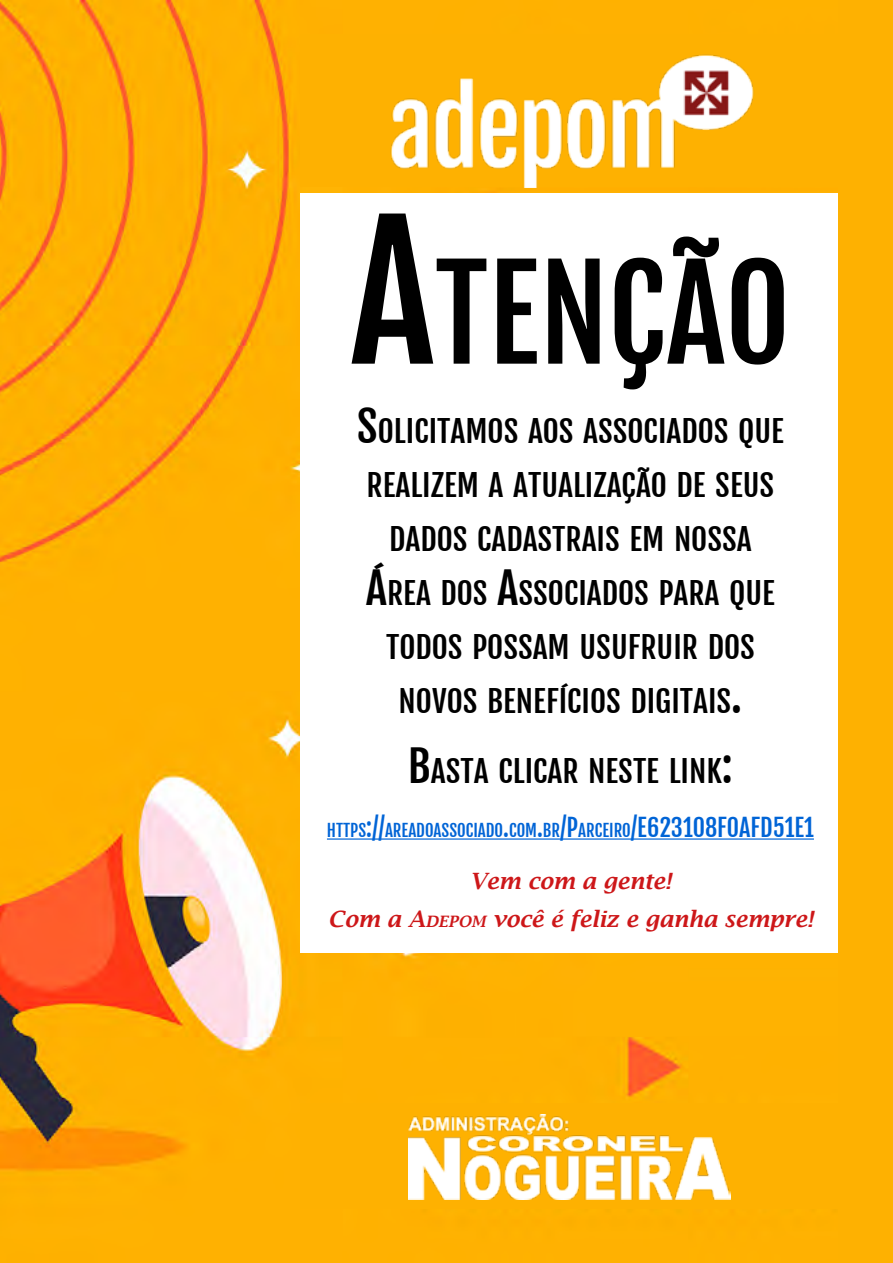
<style>
.page{position:relative;width:893px;height:1263px;background:#fff}
.page>*{position:absolute;margin:0;border:0;box-sizing:border-box;transform-origin:0 0}
.t1{font:126px "Fjalla One";color:#000}
.t2{font:29.55px "Fjalla One";color:#000;scale:1.06 1}
.t3{font:italic 600 22.5px/37.5px "Lucida Bright";color:#cd1719;text-align:center}
.t4{font:16.8px "Fjalla One";color:#0064d6}
.s1{font-size:180px}
.s2{font-size:42.3px}
.s3{font-size:24px}
.s4{font-style:inherit}
.s5{font-size:15.75px}
</style>
<div class="page">
<img style="left:0;top:0;width:839px;height:1263px">
<div style="left:301px;top:193px;width:539px;height:759px;background:#fff"></div>
<div style="left:839px;top:0;width:54px;height:1263px;background:#feb101"></div>
<hr style="left:327px;top:838px;width:487px;height:2px;background:#0064d6">
<img style="left:301px;top:35px;width:538px;height:152px">
<div style="left:301px;top:1103px;width:538px;height:106px;background:#feb101"></div>
<img style="left:409px;top:1114px;width:322px;height:85px">
<h1 class="t1" style="left:350px;top:236px;width:441px"><span class="s1">A</span>TENÇÃO</h1>
<p class="t2" style="left:357px;top:413px;width:404px"><span class="s2">S</span>OLICITAMOS AOS ASSOCIADOS QUE</p>
<p class="t2" style="left:367px;top:467px;width:384px">REALIZEM A ATUALIZAÇÃO DE SEUS</p>
<p class="t2" style="left:389px;top:521px;width:315px">DADOS CADASTRAIS EM NOSSA</p>
<p class="t2" style="left:366px;top:575px;width:387px"><span class="s2">Á</span>REA DOS <span class="s2">A</span>SSOCIADOS PARA QUE</p>
<p class="t2" style="left:386px;top:629px;width:347px">TODOS POSSAM USUFRUIR DOS</p>
<p class="t2" style="left:399px;top:683px;width:326px">NOVOS BENEFÍCIOS DIGITAIS<span class="s2">.</span></p>
<p class="t2" style="left:408px;top:753px;width:308px"><span class="s2">B</span>ASTA CLICAR NESTE LINK<span class="s2">:</span></p>
<p class="t4" style="left:327px;top:820px;width:488px">HTTPS<span class="s3">://</span>AREADOASSOCIADO<span class="s3">.</span>COM<span class="s3">.</span>BR<span class="s3">/P</span>ARCEIRO<span class="s3">/E623108F0AFD51E1</span></p>
<p class="t3" style="left:328px;top:862px;width:487px">Vem com a gente!<br>Com a <span class="s4">A</span><span class="s5">DEPOM</span> você é feliz e ganha sempre!</p>
</div>
